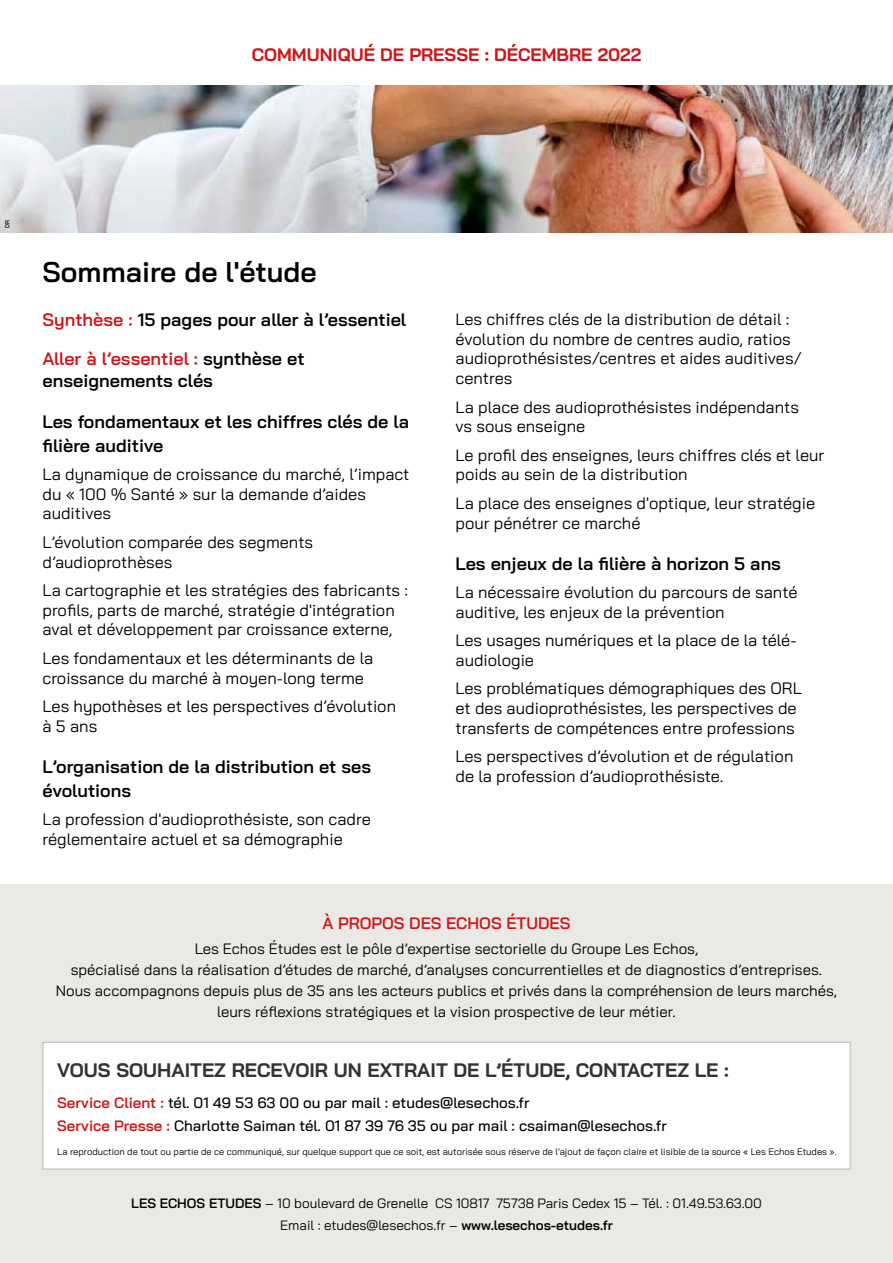
<style>
.page{position:relative;width:893px;height:1263px;background:#fff}
.page>*{position:absolute;margin:0;border:0;box-sizing:border-box;transform-origin:0 0}
.t1{font:600 28.5px "Bai Jamjuree";color:#000}
.t2{font:700 19.5px "Bai Jamjuree";color:#323237}
.t3{font:600 18px/24px "Bai Jamjuree";color:#000}
.t4{font:700 18px "Bai Jamjuree";color:#cd1719}
.t5{font:16.5px/19.8px "Bai Jamjuree";color:#000}
.t6{font:600 16.5px "Bai Jamjuree";color:#cd1719}
.t7{font:15px/21px "Bai Jamjuree";color:#000;text-align:center}
.t8{font:500 15px/22.5px "Bai Jamjuree";color:#000}
.t9{font:13.5px/22.2px "Bai Jamjuree";color:#000;text-align:center}
.t10{font:9.3px "Bai Jamjuree";color:#000}
.t11{font:500 6px "Helvetica Neue LT Std";color:#000;scale:.9 1}
.s1{color:#cd1719}
.s2{font-weight:600;color:#cd1719}
.s3{font-weight:600}
</style>
<div class="page">
<div style="left:0;top:884px;width:893px;height:379px;background:#eae9e6"></div>
<div style="left:43px;top:1042px;width:807px;height:127px;background:#fff;border:1px solid #b9baad"></div>
<img style="left:0;top:85px;width:893px;height:147px">
<p class="t4" style="left:252px;top:44px;width:391px">COMMUNIQUÉ DE PRESSE : DÉCEMBRE 2022</p>
<p class="t11" style="left:4px;top:228px;width:10px;rotate:-90deg">DR</p>
<h1 class="t1" style="left:43px;top:255px;width:276px">Sommaire de l'étude</h1>
<p class="t3" style="left:43px;top:301px;width:365px;line-height:38.5px"><span class="s1">Synthèse :</span> 15 pages pour aller à l’essentiel<br><span class="s1">Aller à l’essentiel :</span> synthèse et</p>
<p class="t3" style="left:43px;top:368px;width:172px">enseignements clés</p>
<p class="t3" style="left:43px;top:409px;width:368px">Les fondamentaux et les chiffres clés de la filière auditive</p>
<p class="t5" style="left:43px;top:464px;width:369px">La dynamique de croissance du marché, l’impact du « 100 % Santé » sur la demande d’aides auditives</p>
<p class="t5" style="left:43px;top:532px;width:272px">L’évolution comparée des segments d’audioprothèses</p>
<p class="t5" style="left:43px;top:580px;width:367px">La cartographie et les stratégies des fabricants : profils, parts de marché, stratégie d'intégration aval et développement par croissance externe,</p>
<p class="t5" style="left:43px;top:648px;width:332px">Les fondamentaux et les déterminants de la croissance du marché à moyen-long terme</p>
<p class="t5" style="left:43px;top:696px;width:355px">Les hypothèses et les perspectives d’évolution à 5 ans</p>
<p class="t3" style="left:43px;top:754px;width:330px">L’organisation de la distribution et ses évolutions</p>
<p class="t5" style="left:43px;top:809px;width:330px">La profession d'audioprothésiste, son cadre réglementaire actuel et sa démographie</p>
<p class="t5" style="left:455px;top:309px;width:348px">Les chiffres clés de la distribution de détail : évolution du nombre de centres audio, ratios audioprothésistes/centres et aides auditives/ centres</p>
<p class="t5" style="left:455px;top:397px;width:345px">La place des audioprothésistes indépendants vs sous enseigne</p>
<p class="t5" style="left:455px;top:445px;width:370px">Le profil des enseignes, leurs chiffres clés et leur poids au sein de la distribution</p>
<p class="t5" style="left:455px;top:493px;width:361px">La place des enseignes d'optique, leur stratégie pour pénétrer ce marché</p>
<p class="t3" style="left:455px;top:551px;width:327px">Les enjeux de la filière à horizon 5 ans</p>
<p class="t5" style="left:455px;top:582px;width:344px">La nécessaire évolution du parcours de santé auditive, les enjeux de la prévention</p>
<p class="t5" style="left:455px;top:630px;width:343px">Les usages numériques et la place de la télé&shy;audiologie</p>
<p class="t5" style="left:455px;top:678px;width:348px">Les problématiques démographiques des ORL et des audioprothésistes, les perspectives de transferts de compétences entre professions</p>
<p class="t5" style="left:455px;top:746px;width:339px">Les perspectives d’évolution et de régulation de la profession d’audioprothésiste.</p>
<p class="t6" style="left:323px;top:914px;width:249px">À PROPOS DES ECHOS ÉTUDES</p>
<p class="t7" style="left:56px;top:938px;width:783px">Les Echos Études est le pôle d’expertise sectorielle du Groupe Les Echos,<br>spécialisé dans la réalisation d’études de marché, d’analyses concurrentielles et de diagnostics d’entreprises.<br>Nous accompagnons depuis plus de 35 ans les acteurs publics et privés dans la compréhension de leurs marchés, leurs réflexions stratégiques et la vision prospective de leur métier.</p>
<p class="t2" style="left:57px;top:1059px;width:673px">VOUS SOUHAITEZ RECEVOIR UN EXTRAIT DE L’ÉTUDE, CONTACTEZ LE :</p>
<p class="t8" style="left:57px;top:1091px;width:611px"><span class="s2">Service Client :</span> tél. 01 49 53 63 00 ou par mail : etudes@lesechos.fr<br><span class="s2">Service Presse :</span> Charlotte Saiman tél. 01 87 39 76 35 ou par mail : csaiman@lesechos.fr</p>
<p class="t10" style="left:57px;top:1144px;width:781px">La reproduction de tout ou partie de ce communiqué, sur quelque support que ce soit, est autorisée sous réserve de l’ajout de façon claire et lisible de la source « Les Echos Etudes ».</p>
<p class="t9" style="left:131px;top:1192px;width:632px"><span class="s3">LES ECHOS ETUDES</span> – 10 boulevard de Grenelle CS 10817 75738 Paris Cedex 15 – Tél. : 01.49.53.63.00<br>Email : etudes@lesechos.fr – <span class="s3">www.lesechos-etudes.fr</span></p>
</div>
